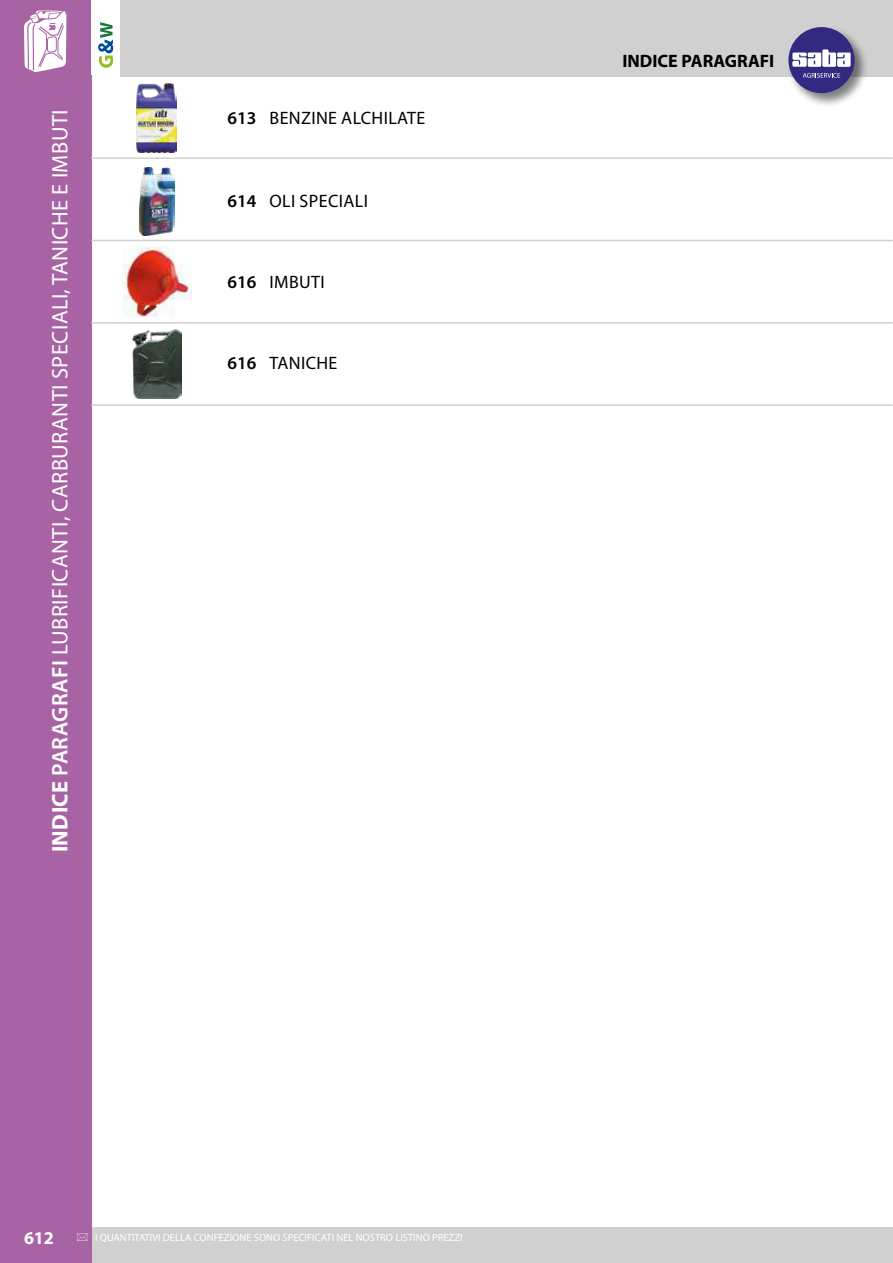
<style>
.page{position:relative;width:893px;height:1263px;background:#fff}
.page>*{position:absolute;margin:0;border:0;box-sizing:border-box;transform-origin:0 0}
.t1{font:22.5px "Myriad Pro";letter-spacing:.02em;color:#fff}
.t2{font:18px "Myriad Pro";letter-spacing:.02em;color:#000}
.t3{font:700 18px "Myriad Pro";color:#000}
.t4{font:700 18px "Myriad Pro";color:#fff}
.t5{font:10.5px "Myriad Pro";color:#fff}
.s1{font-weight:700}
.s2{font-weight:600}
</style>
<div class="page">
<div style="left:0;top:1227px;width:893px;height:36px;background:#d0d0d0"></div>
<div style="left:0;top:0;width:893px;height:77px;background:#d0d0d0"></div>
<div style="left:0;top:0;width:91px;height:77px;background:#a863a5"></div>
<div style="left:0;top:1227px;width:91px;height:36px;background:#a863a5"></div>
<div style="left:91px;top:0;width:29px;height:77px;background:#fff"></div>
<svg style="left:98px;top:22px;width:15px;height:46px"></svg>
<svg style="left:24px;top:10px;width:42px;height:62px;background:#e7d5e6"></svg>
<div style="left:0;top:75px;width:91px;height:1153px;background:#a863a5"></div>
<hr style="left:91px;top:240px;width:802px;height:1px;background:#d0d0d0">
<hr style="left:91px;top:404px;width:802px;height:2px;background:#d0d0d0">
<hr style="left:91px;top:322px;width:802px;height:2px;background:#d0d0d0">
<hr style="left:91px;top:157px;width:802px;height:2px;background:#d0d0d0">
<img style="left:139px;top:167px;width:36px;height:69px">
<img style="left:123px;top:247px;width:68px;height:71px">
<img style="left:132px;top:330px;width:50px;height:68px">
<img style="left:137px;top:84px;width:40px;height:68px">
<div style="left:787px;top:25px;width:82px;height:82px;background:#000;opacity:.5"></div>
<div style="left:788px;top:27px;width:66px;height:66px;background:#322a80;border-radius:50%"></div>
<svg style="left:803px;top:73px;width:37px;height:5px"></svg>
<svg style="left:792px;top:49px;width:59px;height:18px"></svg>
<h1 class="t1" style="left:46px;top:852px;width:744px;rotate:-90deg"><span class="s1">INDICE</span> <span class="s2">PARAGRAFI</span> LUBRIFICANTI, CARBURANTI SPECIALI, TANICHE E IMBUTI</h1>
<h2 class="t2" style="left:228px;top:107px;width:199px"><span class="s2">613</span> BENZINE ALCHILATE</h2>
<h2 class="t2" style="left:228px;top:190px;width:142px"><span class="s2">614</span> OLI SPECIALI</h2>
<h2 class="t2" style="left:228px;top:271px;width:99px"><span class="s2">616</span> IMBUTI</h2>
<h2 class="t2" style="left:228px;top:352px;width:111px"><span class="s2">616</span> TANICHE</h2>
<h2 class="t4" style="left:24px;top:1226px;width:31px">612</h2>
<p class="t5" style="left:95px;top:1231px;width:369px">I QUANTITATIVI DELLA CONFEZIONE SONO SPECIFICATI NEL NOSTRO LISTINO PREZZI</p>
<h2 class="t3" style="left:622px;top:49px;width:154px">INDICE PARAGRAFI</h2>
</div>
